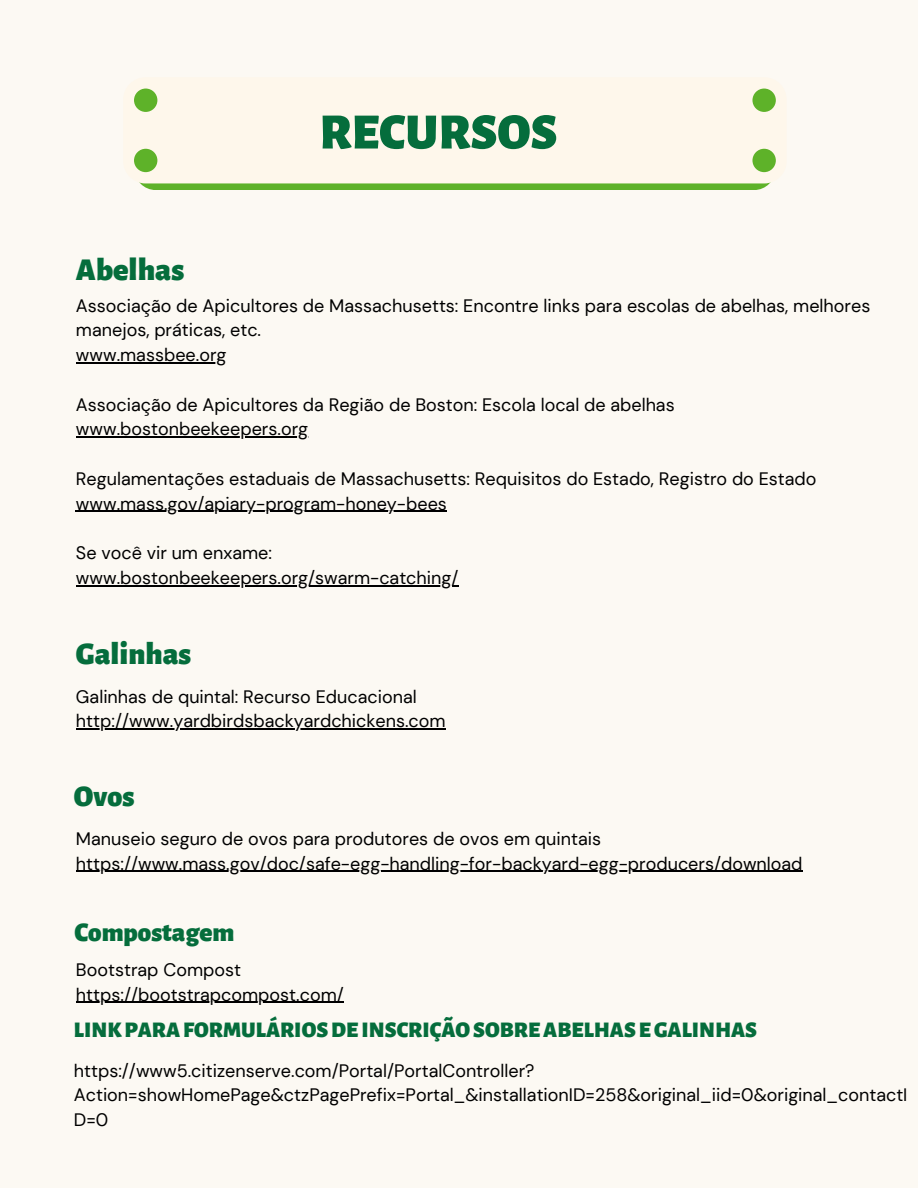
<style>
.page{position:relative;width:918px;height:1188px;background:#fcf9f3}
.page>*{position:absolute;margin:0;border:0;box-sizing:border-box;transform-origin:0 0}
.t1{font:900 50.85px "Alegreya Sans SC";color:#056d3c}
.t2{font:900 31.95px "Alegreya Sans";color:#056d3c}
.t3{font:900 31.5px "Alegreya Sans";color:#056d3c}
.t4{font:900 30px "Alegreya Sans";color:#056d3c}
.t5{font:900 27px "Alegreya Sans";color:#056d3c}
.t6{font:900 22.5px "Alegreya Sans";color:#056d3c}
.t7{font:18px/24.8px "DM Sans";color:#000}
</style>
<div class="page">
<svg style="left:134px;top:87px;width:642px;height:103px;background:#68b636"></svg>
<div style="left:123px;top:77px;width:664px;height:106px;background:#fef7eb;border-radius:22px"></div>
<div style="left:134px;top:89px;width:23px;height:23px;background:#5eb229;border-radius:50%"></div>
<div style="left:134px;top:149px;width:23px;height:23px;background:#5eb229;border-radius:50%"></div>
<div style="left:752px;top:89px;width:24px;height:23px;background:#5eb229;border-radius:50%"></div>
<div style="left:752px;top:149px;width:24px;height:23px;background:#5eb229;border-radius:50%"></div>
<hr style="left:76px;top:362px;width:150px;height:1px;background:#000">
<hr style="left:76px;top:437px;width:232px;height:1px;background:#000">
<hr style="left:76px;top:511px;width:371px;height:1px;background:#000">
<hr style="left:76px;top:585px;width:382px;height:1px;background:#000">
<hr style="left:76px;top:728px;width:370px;height:2px;background:#000">
<hr style="left:76px;top:871px;width:727px;height:1px;background:#000">
<hr style="left:76px;top:1002px;width:268px;height:1px;background:#000">
<p class="t1" style="left:320px;top:108px;width:239px">RECURSOS</p>
<p class="t2" style="left:76px;top:254px;width:110px">Abelhas</p>
<p class="t7" style="left:76px;top:293px;width:796px">Associação de Apicultores de Massachusetts: Encontre links para escolas de abelhas, melhores manejos, práticas, etc.<br>www.massbee.org</p>
<p class="t7" style="left:76px;top:392px;width:600px">Associação de Apicultores da Região de Boston: Escola local de abelhas www.bostonbeekeepers.org</p>
<p class="t7" style="left:76px;top:466px;width:742px">Regulamentações estaduais de Massachusetts: Requisitos do Estado, Registro do Estado www.mass.gov/apiary-program-honey-bees</p>
<p class="t7" style="left:76px;top:541px;width:384px">Se você vir um enxame: www.bostonbeekeepers.org/swarm-catching/</p>
<h3 class="t3" style="left:76px;top:639px;width:117px">Galinhas</h3>
<p class="t7" style="left:76px;top:684px;width:371px">Galinhas de quintal: Recurso Educacional http://www.yardbirdsbackyardchickens.com</p>
<h3 class="t4" style="left:74px;top:782px;width:62px">Ovos</h3>
<p class="t7" style="left:76px;top:826px;width:728px">Manuseio seguro de ovos para produtores de ovos em quintais https://www.mass.gov/doc/safe-egg-handling-for-backyard-egg-producers/download</p>
<h3 class="t5" style="left:74px;top:919px;width:162px">Compostagem</h3>
<p class="t7" style="left:76px;top:957px;width:269px">Bootstrap Compost https://bootstrapcompost.com/</p>
<p class="t6" style="left:74px;top:1019px;width:685px">LINKPARAFORMULÁRIOSDEINSCRIÇÃOSOBREABELHASEGALINHAS</p>
<p class="t7" style="left:74px;top:1058px;width:835px">https://www5.citizenserve.com/Portal/PortalController?<br>Action=showHomePage&amp;ctzPagePrefix=Portal_&amp;installationID=258&amp;original_iid=0&amp;original_contactI<br>D=0</p>
</div>
